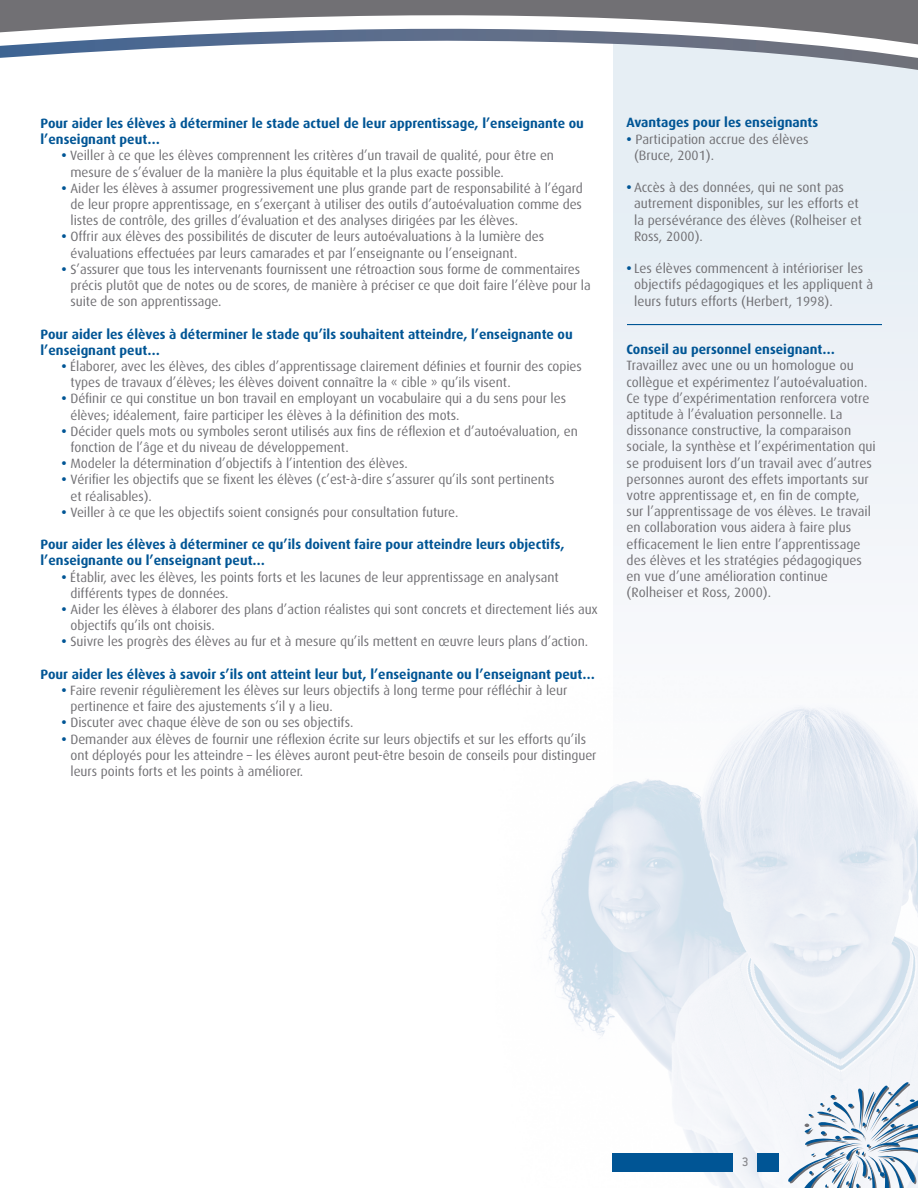
<style>
.page{position:relative;width:918px;height:1188px;background:#fff}
.page>*{position:absolute;margin:0;border:0;box-sizing:border-box;transform-origin:0 0}
.t1{font:13.5px/16.2px "Dax";letter-spacing:-.005em;color:#717074}
.t2{font:700 13.5px/16.2px "Dax";color:#005595}
.t3{font:500 13.5px "Conduit ITC";color:#8a8a8e}
.s1{font-weight:700;color:#005595}
</style>
<div class="page">
<img style="left:542px;top:786px;width:72px;height:368px">
<svg style="left:614px;top:92px;width:304px;height:1096px"></svg>
<svg style="left:787px;top:1081px;width:131px;height:107px"></svg>
<div style="left:612px;top:1154px;width:120px;height:18px;background:#005595"></div>
<div style="left:757px;top:1154px;width:22px;height:18px;background:#005595"></div>
<div style="left:613px;top:78px;width:305px;height:14px;background:#e6eef4"></div>
<svg style="left:0;top:0;width:918px;height:78px"></svg>
<hr style="left:627px;top:324px;width:255px;height:1px;background:#005595">
<p class="t2" style="left:40px;top:115px;width:545px">Pour aider les élèves à déterminer le stade actuel de leur apprentissage, l’enseignante ou l’enseignant peut…</p>
<p class="t1" style="left:70px;top:148px;width:485px;text-indent:-9px"><span class="s1">•</span> Veiller à ce que les élèves comprennent les critères d’un travail de qualité, pour être en mesure de s’évaluer de la manière la plus équitable et la plus exacte possible.</p>
<p class="t1" style="left:70px;top:180px;width:514px;text-align:justify;text-indent:-9px"><span class="s1">•</span> Aider les élèves à assumer progressivement une plus grande part de responsabilité à l’égard de leur propre apprentissage, en s’exerçant à utiliser des outils d’autoévaluation comme des listes de contrôle, des grilles d’évaluation et des analyses dirigées par les élèves.</p>
<p class="t1" style="left:70px;top:229px;width:475px;text-indent:-9px"><span class="s1">•</span> Offrir aux élèves des possibilités de discuter de leurs autoévaluations à la lumière des évaluations effectuées par leurs camarades et par l’enseignante ou l’enseignant.</p>
<p class="t1" style="left:70px;top:261px;width:522px;text-indent:-9px"><span class="s1">•</span> S’assurer que tous les intervenants fournissent une rétroaction sous forme de commentaires précis plutôt que de notes ou de scores, de manière à préciser ce que doit faire l’élève pour la suite de son apprentissage.</p>
<p class="t2" style="left:40px;top:326px;width:534px">Pour aider les élèves à déterminer le stade qu’ils souhaitent atteindre, l’enseignante ou l’enseignant peut…</p>
<p class="t1" style="left:70px;top:358px;width:513px;text-indent:-9px"><span class="s1">•</span> Élaborer, avec les élèves, des cibles d’apprentissage clairement définies et fournir des copies types de travaux d’élèves; les élèves doivent connaître la « cible » qu’ils visent.</p>
<p class="t1" style="left:70px;top:391px;width:497px;text-indent:-9px"><span class="s1">•</span> Définir ce qui constitue un bon travail en employant un vocabulaire qui a du sens pour les élèves; idéalement, faire participer les élèves à la définition des mots.</p>
<p class="t1" style="left:70px;top:423px;width:509px;text-indent:-9px"><span class="s1">•</span> Décider quels mots ou symboles seront utilisés aux fins de réflexion et d’autoévaluation, en fonction de l’âge et du niveau de développement.</p>
<p class="t1" style="left:62px;top:455px;width:348px"><span class="s1">•</span> Modeler la détermination d’objectifs à l’intention des élèves.</p>
<p class="t1" style="left:70px;top:472px;width:486px;text-indent:-9px"><span class="s1">•</span> Vérifier les objectifs que se fixent les élèves (c’est-à-dire s’assurer qu’ils sont pertinents et réalisables).</p>
<p class="t1" style="left:62px;top:504px;width:398px"><span class="s1">•</span> Veiller à ce que les objectifs soient consignés pour consultation future.</p>
<p class="t2" style="left:40px;top:536px;width:526px">Pour aider les élèves à déterminer ce qu’ils doivent faire pour atteindre leurs objectifs, l’enseignante ou l’enseignant peut…</p>
<p class="t1" style="left:70px;top:569px;width:490px;text-indent:-9px"><span class="s1">•</span> Établir, avec les élèves, les points forts et les lacunes de leur apprentissage en analysant différents types de données.</p>
<p class="t1" style="left:70px;top:601px;width:529px;text-indent:-9px"><span class="s1">•</span> Aider les élèves à élaborer des plans d’action réalistes qui sont concrets et directement liés aux objectifs qu’ils ont choisis.</p>
<p class="t1" style="left:62px;top:634px;width:528px"><span class="s1">•</span> Suivre les progrès des élèves au fur et à mesure qu’ils mettent en œuvre leurs plans d’action.</p>
<p class="t2" style="left:40px;top:666px;width:556px">Pour aider les élèves à savoir s’ils ont atteint leur but, l’enseignante ou l’enseignant peut…</p>
<p class="t1" style="left:70px;top:682px;width:498px;text-indent:-9px"><span class="s1">•</span> Faire revenir régulièrement les élèves sur leurs objectifs à long terme pour réfléchir à leur pertinence et faire des ajustements s’il y a lieu.</p>
<p class="t1" style="left:62px;top:715px;width:293px"><span class="s1">•</span> Discuter avec chaque élève de son ou ses objectifs.</p>
<p class="t1" style="left:70px;top:731px;width:528px;text-indent:-9px"><span class="s1">•</span> Demander aux élèves de fournir une réflexion écrite sur leurs objectifs et sur les efforts qu’ils ont déployés pour les atteindre – les élèves auront peut-être besoin de conseils pour distinguer leurs points forts et les points à améliorer.</p>
<p class="t2" style="left:627px;top:115px;width:193px">Avantages pour les enseignants</p>
<p class="t1" style="left:634px;top:131px;width:176px;text-indent:-8px"><span class="s1">•</span> Participation accrue des élèves (Bruce, 2001).</p>
<p class="t1" style="left:634px;top:180px;width:229px;text-indent:-8px"><span class="s1">•</span> Accès à des données, qui ne sont pas autrement disponibles, sur les efforts et la persévérance des élèves (Rolheiser et Ross, 2000).</p>
<p class="t1" style="left:634px;top:261px;width:241px;text-indent:-8px"><span class="s1">•</span> Les élèves commencent à intérioriser les objectifs pédagogiques et les appliquent à leurs futurs efforts (Herbert, 1998).</p>
<p class="t2" style="left:627px;top:341px;width:210px">Conseil au personnel enseignant…</p>
<p class="t1" style="left:627px;top:358px;width:251px">Travaillez avec une ou un homologue ou collègue et expérimentez l’autoévaluation.<br>Ce type d’expérimentation renforcera votre aptitude à l’évaluation personnelle. La dissonance constructive, la comparaison sociale, la synthèse et l’expérimentation qui se produisent lors d’un travail avec d’autres personnes auront des effets importants sur votre apprentissage et, en fin de compte, sur l’apprentissage de vos élèves. Le travail en collaboration vous aidera à faire plus efficacement le lien entre l’apprentissage des élèves et les stratégies pédagogiques en vue d’une amélioration continue (Rolheiser et Ross, 2000).</p>
<p class="t3" style="left:742px;top:1154px;width:8px">3</p>
</div>
